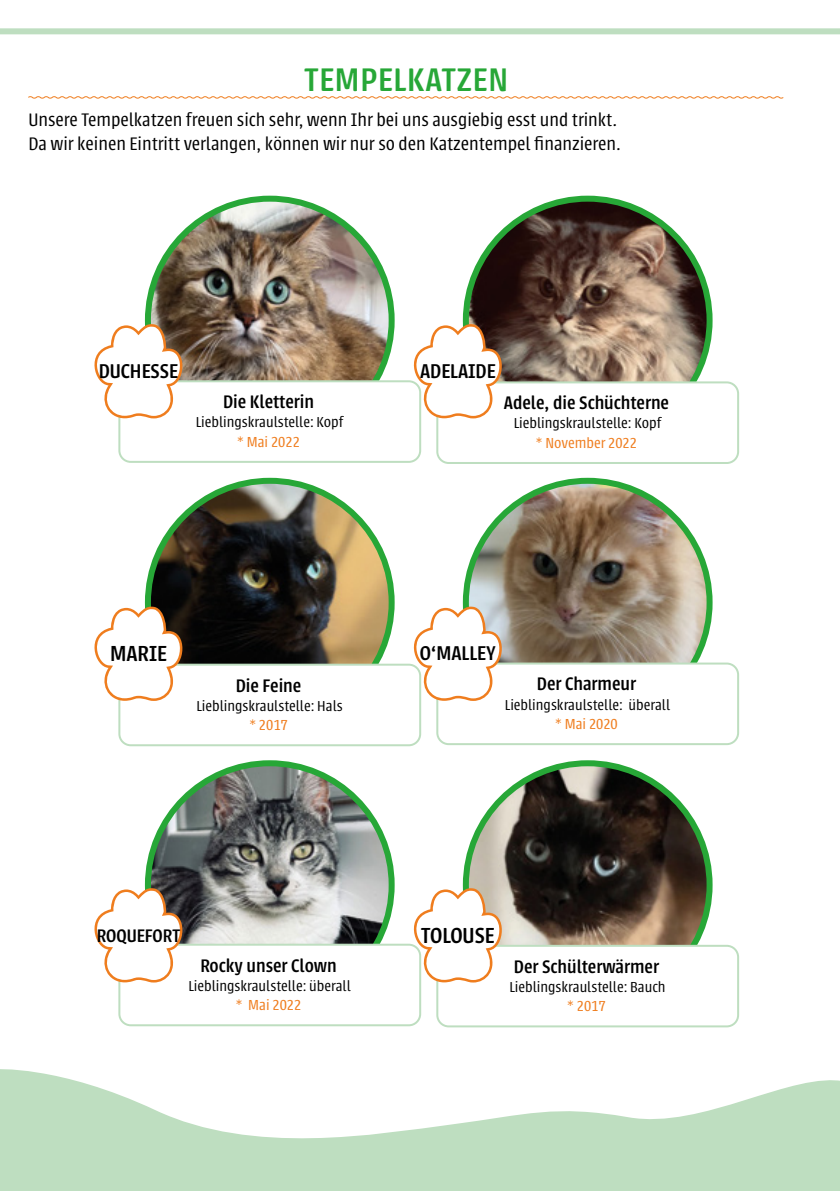
<style>
.page{position:relative;width:840px;height:1191px;background:#fff}
.page>*{position:absolute;margin:0;border:0;box-sizing:border-box;transform-origin:0 0}
.t1{font:500 36px "Urbana";letter-spacing:.025em;color:#27a737}
.t2{font:500 24px "Urbana";color:#000}
.t3{font:500 22px "Urbana";color:#000}
.t4{font:300 20px/24px "Urbana";color:#000}
.t5{font:500 20px "Urbana";color:#000}
.t6{font:300 16px "Urbana";color:#000}
.t7{font:300 16px "Urbana";color:#ef7d1e}
</style>
<div class="page">
<div style="left:0;top:28px;width:839px;height:6px;background:#bedec0"></div>
<svg style="left:0;top:1069px;width:839px;height:122px;fill:#bedec0"></svg>
<svg style="left:28px;top:96px;width:755px;height:3px"></svg>
<img style="left:148px;top:763px;width:243px;height:243px;border-radius:122px">
<img style="left:465px;top:763px;width:244px;height:243px;border-radius:122px">
<img style="left:469px;top:481px;width:240px;height:181px">
<img style="left:148px;top:481px;width:243px;height:243px;border-radius:122px">
<img style="left:150px;top:199px;width:241px;height:181px">
<img style="left:465px;top:199px;width:244px;height:243px;border-radius:122px">
<div style="left:119px;top:944px;width:301px;height:81px;background:#fff;border-radius:11px"></div>
<div style="left:118px;top:943px;width:303px;height:83px;border:2px solid #bedec0;border-radius:11px"></div>
<div style="left:437px;top:945px;width:300px;height:81px;background:#fff;border-radius:11px"></div>
<div style="left:436px;top:944px;width:302px;height:83px;border:2px solid #bedec0;border-radius:11px"></div>
<div style="left:436px;top:662px;width:302px;height:83px;border:2px solid #bedec0;border-radius:11px"></div>
<div style="left:119px;top:664px;width:301px;height:81px;background:#fff;border-radius:11px"></div>
<div style="left:118px;top:663px;width:303px;height:83px;border:2px solid #bedec0;border-radius:11px"></div>
<div style="left:118px;top:380px;width:303px;height:83px;border:2px solid #bedec0;border-radius:11px"></div>
<div style="left:437px;top:382px;width:300px;height:81px;background:#fff;border-radius:11px"></div>
<div style="left:436px;top:381px;width:302px;height:83px;border:2px solid #bedec0;border-radius:11px"></div>
<svg style="left:413px;top:324px;width:88px;height:94px"></svg>
<svg style="left:94px;top:324px;width:88px;height:94px"></svg>
<svg style="left:413px;top:606px;width:88px;height:95px"></svg>
<svg style="left:413px;top:888px;width:88px;height:94px"></svg>
<svg style="left:94px;top:606px;width:88px;height:95px"></svg>
<svg style="left:94px;top:888px;width:88px;height:94px"></svg>
<h1 class="t1" style="left:304px;top:60px;width:205px">TEMPELKATZEN</h1>
<p class="t4" style="left:28px;top:108px;width:593px">Unsere Tempelkatzen freuen sich sehr, wenn Ihr bei uns ausgiebig esst und trinkt.<br>Da wir keinen Eintritt verlangen, können wir nur so den Katzentempel finanzieren.</p>
<h3 class="t3" style="left:99px;top:359px;width:81px">DUCHESSE</h3>
<p class="t5" style="left:223px;top:391px;width:92px">Die Kletterin</p>
<p class="t6" style="left:196px;top:414px;width:150px">Lieblingskraulstelle: Kopf</p>
<p class="t7" style="left:237px;top:433px;width:64px">* Mai 2022</p>
<h3 class="t3" style="left:420px;top:359px;width:77px">ADELAIDE</h3>
<p class="t5" style="left:503px;top:392px;width:167px">Adele, die Schüchterne</p>
<p class="t6" style="left:513px;top:415px;width:150px">Lieblingskraulstelle: Kopf</p>
<p class="t7" style="left:535px;top:434px;width:102px">* November 2022</p>
<h2 class="t2" style="left:110px;top:640px;width:58px">MARIE</h2>
<p class="t5" style="left:235px;top:674px;width:67px">Die Feine</p>
<p class="t6" style="left:196px;top:697px;width:148px">Lieblingskraulstelle: Hals</p>
<p class="t7" style="left:249px;top:716px;width:40px">* 2017</p>
<h3 class="t3" style="left:419px;top:641px;width:77px">O‘MALLEY</h3>
<p class="t5" style="left:536px;top:673px;width:100px">Der Charmeur</p>
<p class="t6" style="left:504px;top:696px;width:167px">Lieblingskraulstelle: überall</p>
<p class="t7" style="left:555px;top:715px;width:64px">* Mai 2020</p>
<p class="t5" style="left:97px;top:924px;width:85px">ROQUEFORT</p>
<p class="t5" style="left:200px;top:954px;width:138px">Rocky unser Clown</p>
<p class="t6" style="left:188px;top:977px;width:164px">Lieblingskraulstelle: überall</p>
<p class="t7" style="left:236px;top:996px;width:67px">* Mai 2022</p>
<h2 class="t2" style="left:421px;top:921px;width:75px">TOLOUSE</h2>
<p class="t5" style="left:513px;top:955px;width:146px">Der Schülterwärmer</p>
<p class="t6" style="left:509px;top:978px;width:157px">Lieblingskraulstelle: Bauch</p>
<p class="t7" style="left:567px;top:997px;width:40px">* 2017</p>
</div>
